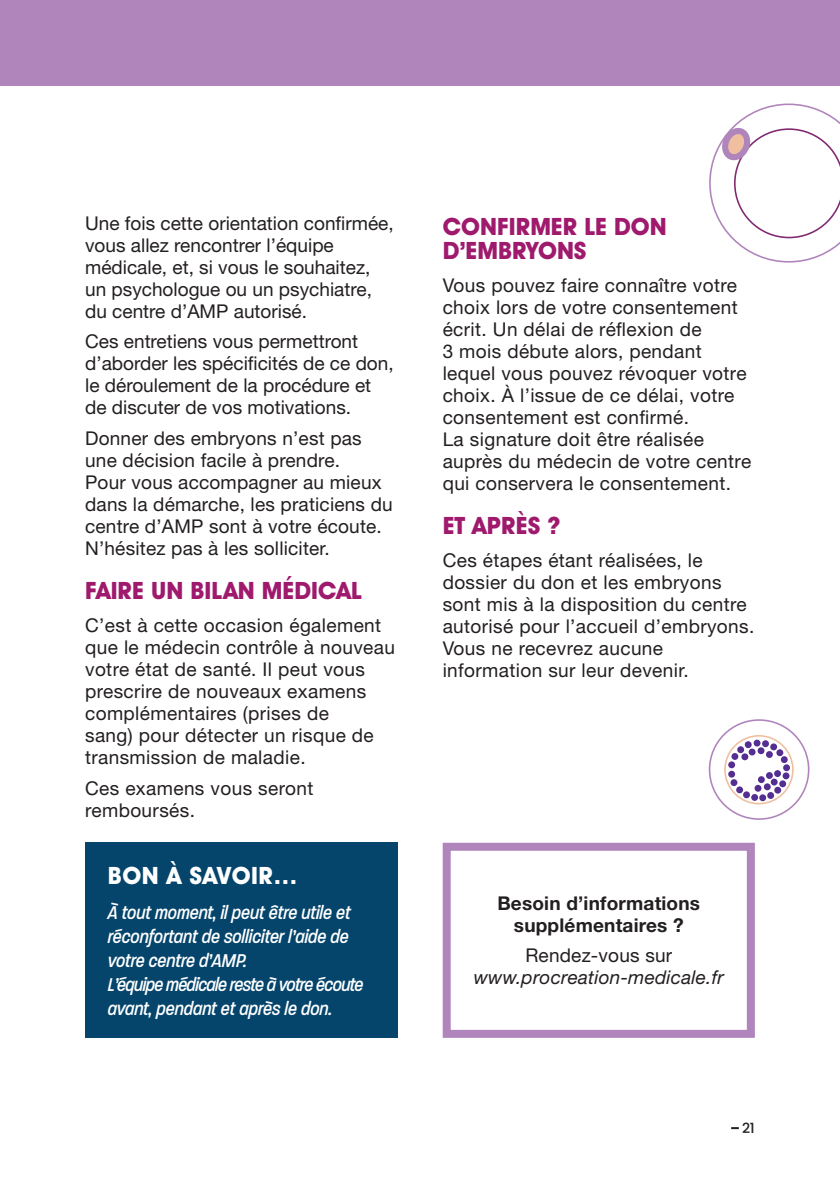
<style>
.page{position:relative;width:840px;height:1191px;background:#fff}
.page>*{position:absolute;margin:0;border:0;box-sizing:border-box;transform-origin:0 0}
.t1{font:700 24px/24px "Avant Garde IT Cby BT";color:#9f1a6d}
.t2{font:700 24px "Avant Garde IT Cby BT";letter-spacing:.02em;color:#fff}
.t3{font:italic 500 20px/24px "Paralucent Condensed";color:#fff}
.t4{font:19px/22px "Helvetica Neue LT Std";letter-spacing:.02em;color:#231f20}
.t5{font:19px/22px "Helvetica Neue LT Std";color:#231f20}
.t6{font:700 19px/22px "Helvetica Neue LT Std";letter-spacing:.01em;color:#231f20;text-align:center}
.t7{font:italic 19px "Helvetica Neue LT Std";letter-spacing:.01em;color:#231f20}
.t8{font:500 14px "Poppins";color:#231f20}
</style>
<div class="page">
<div style="left:0;top:0;width:839px;height:85px;background:#b085bc"></div>
<div style="left:723px;top:735px;width:70px;height:69px;border:2px solid #efbf9f;border-radius:50%"></div>
<div style="left:708px;top:719px;width:101px;height:101px;border:2px solid #b085bc;border-radius:50%"></div>
<svg style="left:765px;top:751px;width:7px;height:7px"></svg>
<svg style="left:765px;top:772px;width:7px;height:7px"></svg>
<svg style="left:773px;top:770px;width:7px;height:7px"></svg>
<div style="left:776px;top:749px;width:6px;height:7px;background:#542e91;border-radius:50%"></div>
<div style="left:780px;top:756px;width:7px;height:7px;background:#542e91;border-radius:50%"></div>
<svg style="left:782px;top:764px;width:7px;height:7px"></svg>
<div style="left:782px;top:772px;width:7px;height:7px;background:#542e91;border-radius:50%"></div>
<svg style="left:770px;top:778px;width:7px;height:7px"></svg>
<div style="left:763px;top:783px;width:7px;height:7px;background:#542e91;border-radius:50%"></div>
<svg style="left:758px;top:794px;width:7px;height:7px"></svg>
<svg style="left:766px;top:792px;width:7px;height:7px"></svg>
<svg style="left:773px;top:786px;width:7px;height:7px"></svg>
<svg style="left:778px;top:780px;width:7px;height:7px"></svg>
<svg style="left:769px;top:743px;width:7px;height:7px"></svg>
<svg style="left:761px;top:740px;width:7px;height:7px"></svg>
<div style="left:757px;top:747px;width:7px;height:7px;background:#542e91;border-radius:50%"></div>
<div style="left:753px;top:739px;width:7px;height:7px;background:#542e91;border-radius:50%"></div>
<div style="left:744px;top:741px;width:7px;height:7px;background:#542e91;border-radius:50%"></div>
<svg style="left:748px;top:748px;width:7px;height:7px"></svg>
<div style="left:741px;top:753px;width:7px;height:7px;background:#542e91;border-radius:50%"></div>
<svg style="left:736px;top:746px;width:7px;height:7px"></svg>
<div style="left:731px;top:753px;width:7px;height:7px;background:#542e91;border-radius:50%"></div>
<svg style="left:727px;top:761px;width:7px;height:7px"></svg>
<svg style="left:727px;top:770px;width:7px;height:7px"></svg>
<div style="left:730px;top:779px;width:7px;height:7px;background:#542e91;border-radius:50%"></div>
<svg style="left:735px;top:786px;width:7px;height:7px"></svg>
<div style="left:754px;top:785px;width:7px;height:6px;background:#542e91;border-radius:50%"></div>
<svg style="left:750px;top:794px;width:7px;height:7px"></svg>
<svg style="left:757px;top:776px;width:7px;height:7px"></svg>
<svg style="left:742px;top:791px;width:7px;height:7px"></svg>
<svg style="left:709px;top:103px;width:130px;height:160px"></svg>
<div style="left:85px;top:842px;width:312px;height:195px;background:#05456c"></div>
<div style="left:442px;top:842px;width:312px;height:195px;border:8px solid #b085bc"></div>
<svg style="left:731px;top:1127px;width:7px;height:2px"></svg>
<p class="t5" style="left:85px;top:212px;width:310px">Une fois cette orientation confirmée, vous allez rencontrer l’équipe médicale, et, si vous le souhaitez, un psychologue ou un psychiatre, du centre d’AMP autorisé.</p>
<p class="t5" style="left:85px;top:330px;width:310px">Ces entretiens vous permettront d’aborder les spécificités de ce don, le déroulement de la procédure et de discuter de vos motivations.</p>
<p class="t4" style="left:85px;top:427px;width:309px">Donner des embryons n’est pas une décision facile à prendre.<br>Pour vous accompagner au mieux dans la démarche, les praticiens du centre d’AMP sont à votre écoute.<br>N’hésitez pas à les solliciter.</p>
<p class="t1" style="left:85px;top:578px;width:278px">FAIRE UN BILAN MÉDICAL</p>
<p class="t4" style="left:85px;top:614px;width:311px">C’est à cette occasion également que le médecin contrôle à nouveau votre état de santé. Il peut vous prescrire de nouveaux examens complémentaires (prises de<br>sang) pour détecter un risque de transmission de maladie.</p>
<p class="t4" style="left:85px;top:776px;width:229px">Ces examens vous seront remboursés.</p>
<p class="t1" style="left:442px;top:214px;width:225px">CONFIRMER LE DON<br>D’EMBRYONS</p>
<p class="t4" style="left:442px;top:274px;width:310px">Vous pouvez faire connaître votre choix lors de votre consentement écrit. Un délai de réflexion de<br>3 mois débute alors, pendant lequel vous pouvez révoquer votre choix. À l’issue de ce délai, votre consentement est confirmé.<br>La signature doit être réalisée auprès du médecin de votre centre qui conservera le consentement.</p>
<p class="t1" style="left:442px;top:513px;width:119px">ET APRÈS ?</p>
<p class="t4" style="left:442px;top:549px;width:313px">Ces étapes étant réalisées, le dossier du don et les embryons sont mis à la disposition du centre autorisé pour l’accueil d’embryons.<br>Vous ne recevrez aucune information sur leur devenir.</p>
<p class="t2" style="left:108px;top:860px;width:191px">BON À SAVOIR…</p>
<p class="t3" style="left:108px;top:900px;width:257px">À tout moment, il peut être utile et réconfortant de solliciter l’aide de votre centre d’AMP.<br>L’équipe médicale reste à votre écoute avant, pendant et après le don.</p>
<p class="t6" style="left:497px;top:891px;width:204px">Besoin d’informations supplémentaires ?</p>
<p class="t4" style="left:525px;top:944px;width:148px">Rendez-vous sur</p>
<p class="t7" style="left:473px;top:966px;width:251px">www.procreation-medicale.fr</p>
<p class="t8" style="left:741px;top:1120px;width:14px">21</p>
</div>
